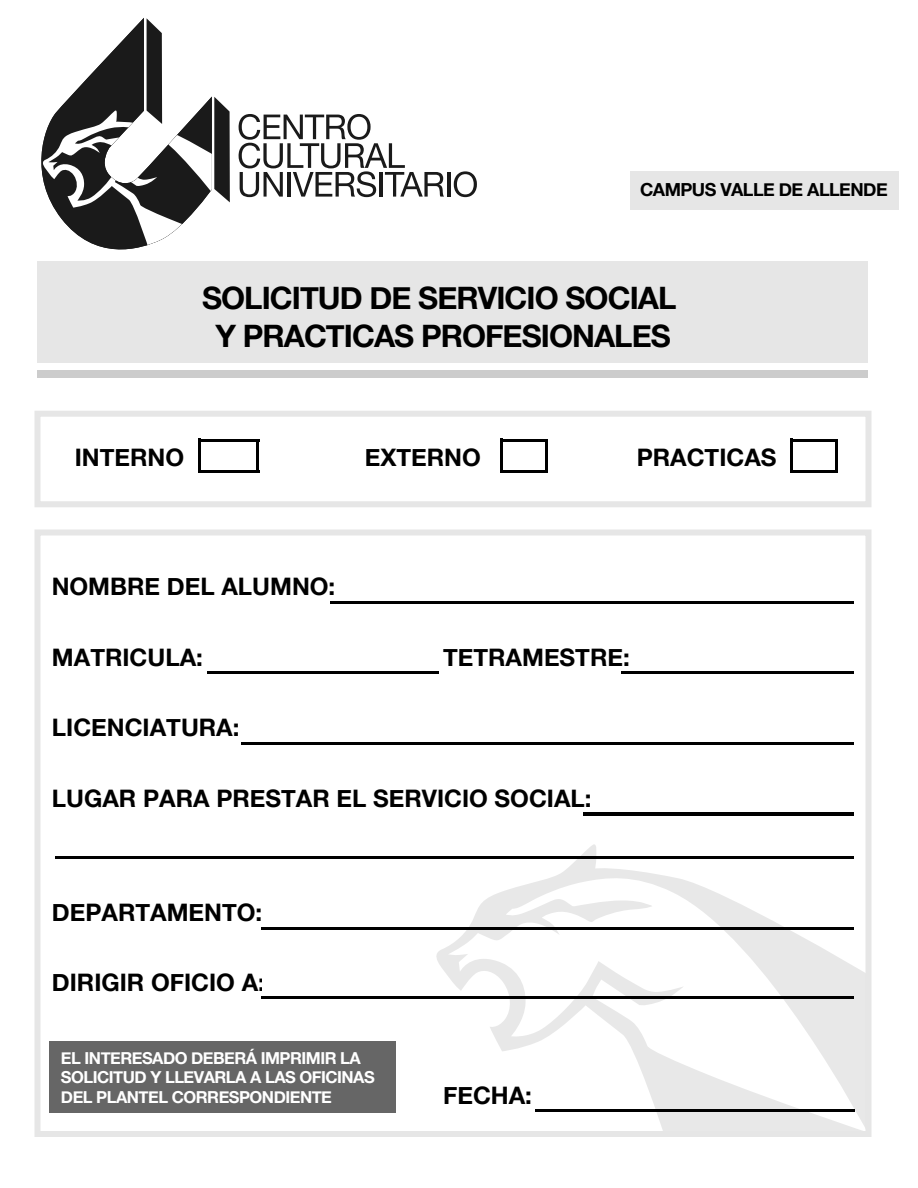
<style>
.page{position:relative;width:918px;height:1188px;background:#fff}
.page>*{position:absolute;margin:0;border:0;box-sizing:border-box;transform-origin:0 0}
.t1{font:700 30.9px "Helvetica Neue";letter-spacing:-.03em;color:#000}
.t2{font:700 24.15px "Helvetica Neue";color:#000}
.t3{font:700 18px "Helvetica Neue";letter-spacing:-.03em;color:#000}
.t4{font:700 16.5px/19.8px "Helvetica Neue";letter-spacing:-.03em;color:#fff}
</style>
<div class="page">
<svg style="left:436px;top:844px;width:429px;height:286px"></svg>
<hr style="left:201px;top:439px;width:58px;height:3px;background:#000">
<hr style="left:503px;top:439px;width:45px;height:3px;background:#000">
<hr style="left:201px;top:470px;width:58px;height:3px;background:#000">
<hr style="left:503px;top:470px;width:45px;height:3px;background:#000">
<hr style="left:207px;top:671px;width:232px;height:3px;background:#000">
<hr style="left:198px;top:439px;width:3px;height:34px;background:#000">
<hr style="left:256px;top:442px;width:3px;height:31px;background:#000">
<hr style="left:500px;top:439px;width:3px;height:34px;background:#000">
<hr style="left:545px;top:442px;width:3px;height:31px;background:#000">
<hr style="left:790px;top:439px;width:3px;height:34px;background:#000">
<hr style="left:835px;top:442px;width:3px;height:31px;background:#000">
<hr style="left:793px;top:439px;width:45px;height:3px;background:#000">
<hr style="left:793px;top:470px;width:45px;height:3px;background:#000">
<hr style="left:330px;top:601px;width:524px;height:3px;background:#000">
<hr style="left:622px;top:671px;width:232px;height:3px;background:#000">
<hr style="left:241px;top:742px;width:613px;height:3px;background:#000">
<hr style="left:583px;top:812px;width:271px;height:3px;background:#000">
<hr style="left:55px;top:856px;width:799px;height:3px;background:#000">
<hr style="left:261px;top:927px;width:593px;height:3px;background:#000">
<hr style="left:261px;top:996px;width:593px;height:3px;background:#000">
<hr style="left:536px;top:1109px;width:319px;height:3px;background:#000">
<div style="left:38px;top:261px;width:830px;height:102px;background:#e6e6e6"></div>
<div style="left:34px;top:530px;width:838px;height:607px;border:6px solid #e6e6e6"></div>
<div style="left:34px;top:411px;width:838px;height:96px;border:6px solid #e6e6e6"></div>
<div style="left:630px;top:171px;width:268px;height:39px;background:#e6e6e6"></div>
<div style="left:38px;top:370px;width:830px;height:8px;background:#ccc"></div>
<div style="left:50px;top:1041px;width:346px;height:72px;background:#666"></div>
<svg style="left:239px;top:114px;width:205px;height:83px"></svg>
<hr style="left:447px;top:172px;width:3px;height:25px;background:#1a1a1a">
<svg style="left:454px;top:171px;width:23px;height:26px"></svg>
<svg style="left:41px;top:18px;width:189px;height:229px"></svg>
<p class="t3" style="left:640px;top:179px;width:249px">CAMPUS VALLE DE ALLENDE</p>
<p class="t1" style="left:202px;top:279px;width:476px">SOLICITUD DE SERVICIO SOCIAL</p>
<p class="t1" style="left:215px;top:317px;width:457px">Y PRACTICAS PROFESIONALES</p>
<p class="t2" style="left:75px;top:442px;width:111px">INTERNO</p>
<p class="t2" style="left:365px;top:442px;width:118px">EXTERNO</p>
<p class="t2" style="left:637px;top:442px;width:141px">PRACTICAS</p>
<p class="t2" style="left:52px;top:572px;width:285px">NOMBRE DEL ALUMNO:</p>
<p class="t2" style="left:52px;top:642px;width:152px">MATRICULA:</p>
<p class="t2" style="left:443px;top:642px;width:188px">TETRAMESTRE:</p>
<p class="t2" style="left:52px;top:713px;width:189px">LICENCIATURA:</p>
<p class="t2" style="left:52px;top:783px;width:541px">LUGAR PARA PRESTAR EL SERVICIO SOCIAL:</p>
<p class="t2" style="left:52px;top:897px;width:212px">DEPARTAMENTO:</p>
<p class="t2" style="left:52px;top:968px;width:214px">DIRIGIR OFICIO A:</p>
<p class="t4" style="left:61px;top:1047px;width:315px">EL INTERESADO DEBERÁ IMPRIMIR LA<br>SOLICITUD Y LLEVARLA A LAS OFICINAS<br>DEL PLANTEL CORRESPONDIENTE</p>
<p class="t2" style="left:443px;top:1080px;width:90px">FECHA:</p>
</div>
